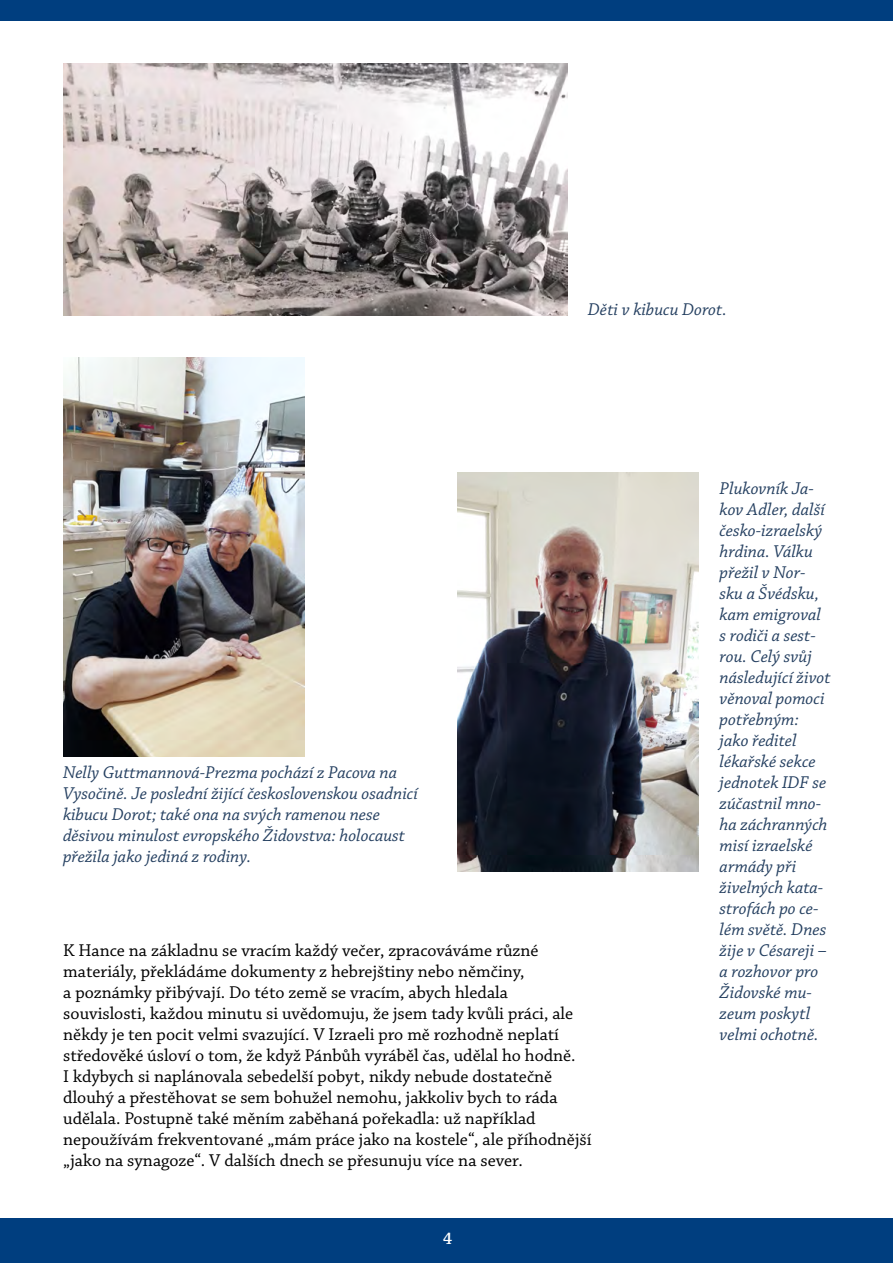
<style>
.page{position:relative;width:893px;height:1263px;background:#fff}
.page>*{position:absolute;margin:0;border:0;box-sizing:border-box;transform-origin:0 0}
.t1{font:18px/21px "Chaparral Pro";color:#000}
.popis_foto{font:italic 18px/21px "Chaparral Pro";color:#243f60}
.t2{font:18px "Chaparral Pro Semibold Disp";color:#fff}
</style>
<div class="page">
<div style="left:0;top:1218px;width:893px;height:45px;background:#003e7f"></div>
<div style="left:0;top:0;width:893px;height:21px;background:#003e7f"></div>
<img style="left:63px;top:63px;width:504px;height:252px">
<img style="left:63px;top:357px;width:242px;height:399px">
<img style="left:457px;top:473px;width:242px;height:398px">
<p class="popis_foto" style="left:588px;top:300px;width:140px">Děti v kibucu Dorot.</p>
<p class="popis_foto" style="left:63px;top:762px;width:356px">Nelly Guttmannová-‑Prezma pochází z Pacova na Vysočině. Je poslední žijící československou osadnicí kibucu Dorot; také ona na svých ramenou nese děsivou minulost evropského Židovstva: holocaust přežila jako jediná z rodiny.</p>
<p class="t1" style="left:63px;top:941px;width:530px">K Hance na základnu se vracím každý večer, zpracováváme různé materiály, překládáme dokumenty z hebrejštiny nebo němčiny,<br>a poznámky přibývají. Do této země se vracím, abych hledala souvislosti, každou minutu si uvědomuju, že jsem tady kvůli práci, ale někdy je ten pocit velmi svazující. V Izraeli pro mě rozhodně neplatí středověké úsloví o tom, že když Pánbůh vyráběl čas, udělal ho hodně.<br>I kdybych si naplánovala sebedelší pobyt, nikdy nebude dostatečně dlouhý a přestěhovat se sem bohužel nemohu, jakkoliv bych to ráda udělala. Postupně také měním zaběhaná pořekadla: už například nepoužívám frekventované „mám práce jako na kostele“, ale příhodnější „jako na synagoze“. V dalších dnech se přesunuju více na sever.</p>
<p class="t2" style="left:443px;top:1229px;width:10px">4</p>
<p class="popis_foto" style="left:720px;top:478px;width:113px">Plukovník Ja&shy;kov Adler, další česko-‑izraelský hrdina. Válku přežil v Nor&shy;sku a Švédsku, kam emigroval s rodiči a sest&shy;rou. Celý svůj následující život věnoval pomoci potřebným: jako ředitel lékařské sekce jednotek IDF se zúčastnil mno&shy;ha záchranných misí izraelské armády při živelných kata&shy;strofách po ce&shy;lém světě. Dnes žije v Césareji – a rozhovor pro<br>Židovské mu&shy;zeum poskytl velmi ochotně.</p>
</div>
